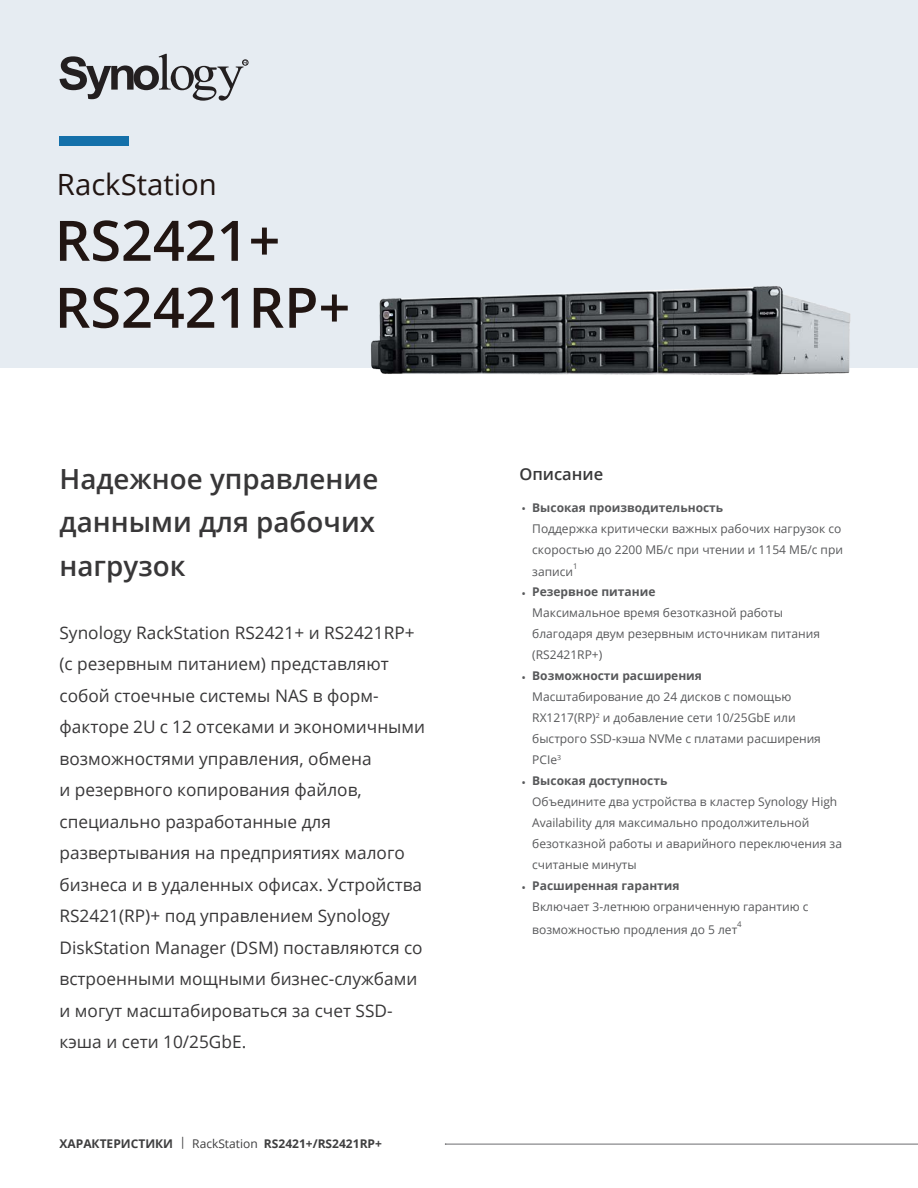
<style>
.page{position:relative;width:918px;height:1188px;background:#fff}
.page>*{position:absolute;margin:0;border:0;box-sizing:border-box;transform-origin:0 0}
.Model_Name{font:600 55.8px "Open Sans";color:#211512}
.Product_Type{font:29.25px "Open Sans";color:#211512}
.Introduction_Title{font:600 27.75px/43.5px "Open Sans";color:#383738;text-align:justify}
.Introduction{font:17.25px/31.5px "Open Sans";color:#383738}
.Selling_Title{font:600 16.5px "Open Sans";color:#383839}
.t1{font:12px/21px "Open Sans";color:#57585a}
.t2{font:700 12px "Open Sans";color:#3e3e3f}
.t3{font:7.8px "Open Sans";color:#57585a}
.s1{font-weight:400}
.s2{font-weight:700}
</style>
<div class="page">
<hr style="left:446px;top:1144px;width:472px;height:1px;background:#6c6d70">
<div style="left:0;top:0;width:918px;height:368px;background:#e6ecf2"></div>
<div style="left:60px;top:136px;width:69px;height:10px;background:#1470aa"></div>
<svg style="left:60px;top:54px;width:188px;height:47px"></svg>
<img style="left:371px;top:286px;width:480px;height:89px">
<p class="Product_Type" style="left:57px;top:165px;width:161px">RackStation</p>
<p class="Model_Name" style="left:55px;top:202px;width:227px">RS2421+</p>
<p class="Model_Name" style="left:55px;top:269px;width:297px">RS2421RP+</p>
<p class="Introduction_Title" style="left:60px;top:457px;width:320px">Надежное управление данными для рабочих нагрузок</p>
<p class="Introduction" style="left:60px;top:616px;width:367px">Synology RackStation RS2421+ и RS2421RP+ (с резервным питанием) представляют собой стоечные системы NAS в форм&shy;факторе 2U с 12 отсеками и экономичными возможностями управления, обмена<br>и резервного копирования файлов, специально разработанные для развертывания на предприятиях малого бизнеса и в удаленных офисах. Устройства RS2421(RP)+ под управлением Synology DiskStation Manager (DSM) поставляются со встроенными мощными бизнес-службами и могут масштабироваться за счет SSD&shy;кэша и сети 10/25GbE.</p>
<p class="t2" style="left:60px;top:1135px;width:324px">ХАРАКТЕРИСТИКИ <span class="s1">| RackStation</span> RS2421+/RS2421RP+</p>
<p class="Selling_Title" style="left:520px;top:463px;width:85px">Описание</p>
<p class="t1" style="left:532px;top:496px;width:312px;text-indent:-11px">• <span class="s2">Высокая производительность<br></span>Поддержка критически важных рабочих нагрузок со скоростью до 2200 МБ/с при чтении и 1154 МБ/с при</p>
<p class="t1" style="left:532px;top:561px;width:42px">записи</p>
<p class="t3" style="left:573px;top:561px;width:6px">1</p>
<p class="t1" style="left:532px;top:581px;width:289px;text-indent:-11px">• <span class="s2">Резервное питание<br></span>Максимальное время безотказной работы благодаря двум резервным источникам питания (RS2421RP+)</p>
<p class="t1" style="left:532px;top:665px;width:290px;text-indent:-11px">• <span class="s2">Возможности расширения<br></span>Масштабирование до 24 дисков с помощью<br>RX1217(RP)<sup>2</sup> и добавление сети 10/25GbE или быстрого SSD-кэша NVMe с платами расширения<br>PCIe<sup>3</sup></p>
<p class="t1" style="left:532px;top:770px;width:311px;text-indent:-11px">• <span class="s2">Высокая доступность<br></span>Объедините два устройства в кластер Synology High Availability для максимально продолжительной безотказной работы и аварийного переключения за считаные минуты</p>
<p class="t1" style="left:532px;top:875px;width:278px;text-indent:-11px">• <span class="s2">Расширенная гарантия<br></span>Включает 3-летнюю ограниченную гарантию с</p>
<p class="t1" style="left:532px;top:918px;width:207px">возможностью продления до 5 лет</p>
<p class="t3" style="left:737px;top:919px;width:6px">4</p>
</div>
